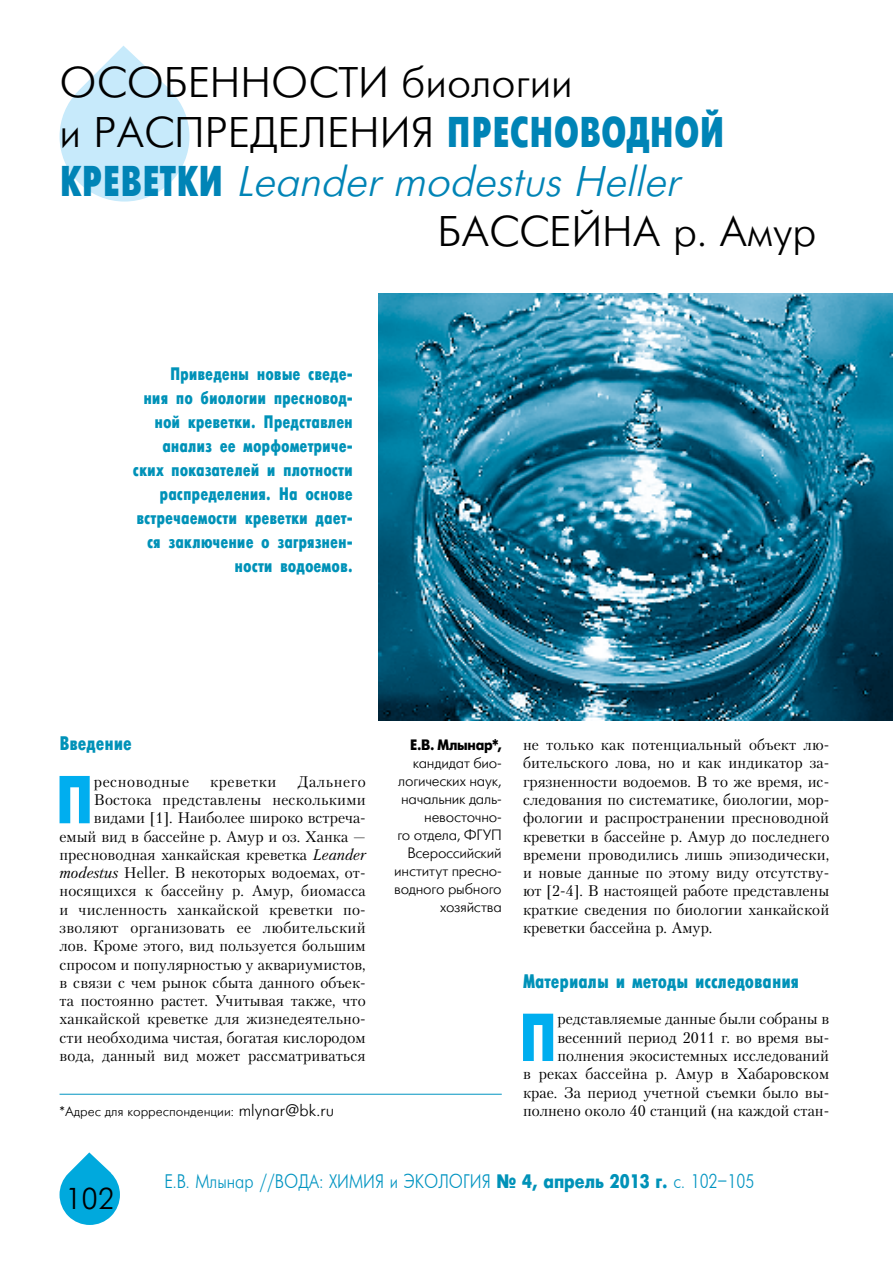
<style>
.page{position:relative;width:893px;height:1263px;background:#fff}
.page>*{position:absolute;margin:0;border:0;box-sizing:border-box;transform-origin:0 0}
.t1{font:67.65px "Futuris X Cond C";color:#00aeef}
.t2{font:42.75px "Futuris C";color:#000}
.t3{font:italic 42.75px/49.5px "Futuris C";color:#0084b6}
.t4{font:42.75px "Futuris X Cond C";color:#0084b6}
.t5{font:30px "Futuris Cyrillic";color:#000}
.t6{font:19.5px "Futuris";color:#0094c1;scale:.84 1}
.t7{font:19.5px "Futuris X Cond C";color:#0092b8}
.t8{font:18px/24px "Futuris X Cond C";color:#0092b8;text-align:right}
.t9{font:15.3px/18.3px "Petersburg C";letter-spacing:.005em;color:#000;text-align:right}
.t10{font:15.3px "Petersburg C";letter-spacing:.035em;color:#000}
.t11{font:15px/18px "Futuris C";letter-spacing:-.015em;color:#000;text-align:right}
.t12{font:700 15px "Futuris C";letter-spacing:-.02em;color:#000;scale:.9 1}
.t13{font:13.5px "Futuris C";color:#000}
.s1{font-family:"Futuris X Cond C";color:#0084b6}
.s2{font-family:"Futuris X Cond C";font-style:normal}
.s3{font-style:normal;color:#000}
.s4{font-style:italic}
.s5{font-size:16.5px}
.s6{font-weight:700;color:#0092b8}
.s7{font-weight:700}
</style>
<div class="page">
<svg style="left:60px;top:1152px;width:60px;height:73px"></svg>
<svg style="left:60px;top:46px;width:129px;height:156px"></svg>
<hr style="left:60px;top:1094px;width:442px;height:1px;background:#0094c1">
<img style="left:378px;top:293px;width:515px;height:428px">
<h2 class="t2" style="left:60px;top:61px;width:68px">Особ</h2>
<h2 class="t2" style="left:188px;top:61px;width:52px">енности</h2>
<h2 class="t2" style="left:401px;top:61px;width:173px">биологии</h2>
<h2 class="t2" style="left:60px;top:110px;width:61px">и распр</h2>
<h2 class="t2" style="left:228px;top:110px;width:306px">едел ени я <span class="s1">пресново</span></h2>
<h2 class="t4" style="left:627px;top:108px;width:100px">дной</h2>
<h2 class="t3" style="left:437px;top:158px;width:253px;text-indent:-378px"><span class="s2">к р е в етк и</span> Leandermodestus Heller <span class="s3">басс</span></h2>
<h2 class="t2" style="left:549px;top:209px;width:269px">ейна р. Амур</h2>
<p class="t8" style="left:133px;top:362px;width:221px">Приведены новые сведе-<br>ния по биологии пресновод&shy;ной креветки. Представлен анализ ее морфометриче&shy;ских показателей и плотности распределения. На основе встречаемости креветки дает&shy;ся заключение о загрязнен&shy;ности водоемов.</p>
<p class="t7" style="left:60px;top:732px;width:74px">Введение</p>
<h1 class="t1" style="left:55px;top:762px;width:40px">П</h1>
<p class="t10" style="left:94px;top:772px;width:97px">ресноводные</p>
<p class="t10" style="left:210px;top:772px;width:68px">креветки</p>
<p class="t9" style="left:59px;top:772px;width:308px">Дальнего<br>Востока представлены несколькими видами [1]. Наиболее широко встреча&shy;емый вид в бассейне р. Амур и оз. Ханка — пресноводная ханкайская креветка <span class="s4">Leander modestus</span> Heller. В некоторых водоемах, от&shy;носящихся к бассейну р. Амур, биомасса и численность ханкайской креветки по&shy;зволяют организовать ее любительский лов. Кроме этого, вид пользуется большим спросом и популярностью у аквариумистов, в связи с чем рынок сбыта данного объек&shy;та постоянно растет. Учитывая также, что ханкайской креветке для жизнедеятельно&shy;сти необходима чистая, богатая кислородом вода, данный вид может рассматриваться</p>
<p class="t13" style="left:60px;top:1104px;width:276px">*Адрес для корреспонденции: <span class="s5">mlynar@bk.ru</span></p>
<p class="t12" style="left:410px;top:737px;width:103px">Е.В. Млынар*,</p>
<p class="t11" style="left:394px;top:754px;width:109px">кандидат био&shy;логических наук, начальник даль&shy;невосточно-<br>го отдела, ФГУП<br>Всероссийский институт пресно&shy;водного рыбного хозяйства</p>
<p class="t9" style="left:523px;top:735px;width:308px;text-align:justify">не только как потенциальный объект лю&shy;бительского лова, но и как индикатор за&shy;грязненности водоемов. В то же время, ис&shy;следования по систематике, биологии, мор&shy;фологии и распространении пресноводной креветки в бассейне р. Амур до последнего времени проводились лишь эпизодически, и новые данные по этому виду отсутству&shy;ют [2-4]. В настоящей работе представлены краткие сведения по биологии ханкайской креветки бассейна р. Амур.</p>
<p class="t7" style="left:523px;top:970px;width:278px">Материалы и методы исследования</p>
<h1 class="t1" style="left:519px;top:1000px;width:40px">П</h1>
<p class="t9" style="left:523px;top:1010px;width:308px">редставляемые данные были собраны в весенний период 2011 г. во время вы&shy;полнения экосистемных исследований<br>в реках бассейна р. Амур в Хабаровском крае. За период учетной съемки было вы&shy;полнено около 40 станций (на каждой стан-</p>
<h3 class="t5" style="left:65px;top:1183px;width:51px">102</h3>
<p class="t6" style="left:164px;top:1171px;width:704px">Е.В. Млынар //ВОДА: ХИМИЯ и ЭКОЛОГИЯ <span class="s6">¹ 4, апрель 2013 г</span><span class="s7">.</span> c. 102–105</p>
</div>
